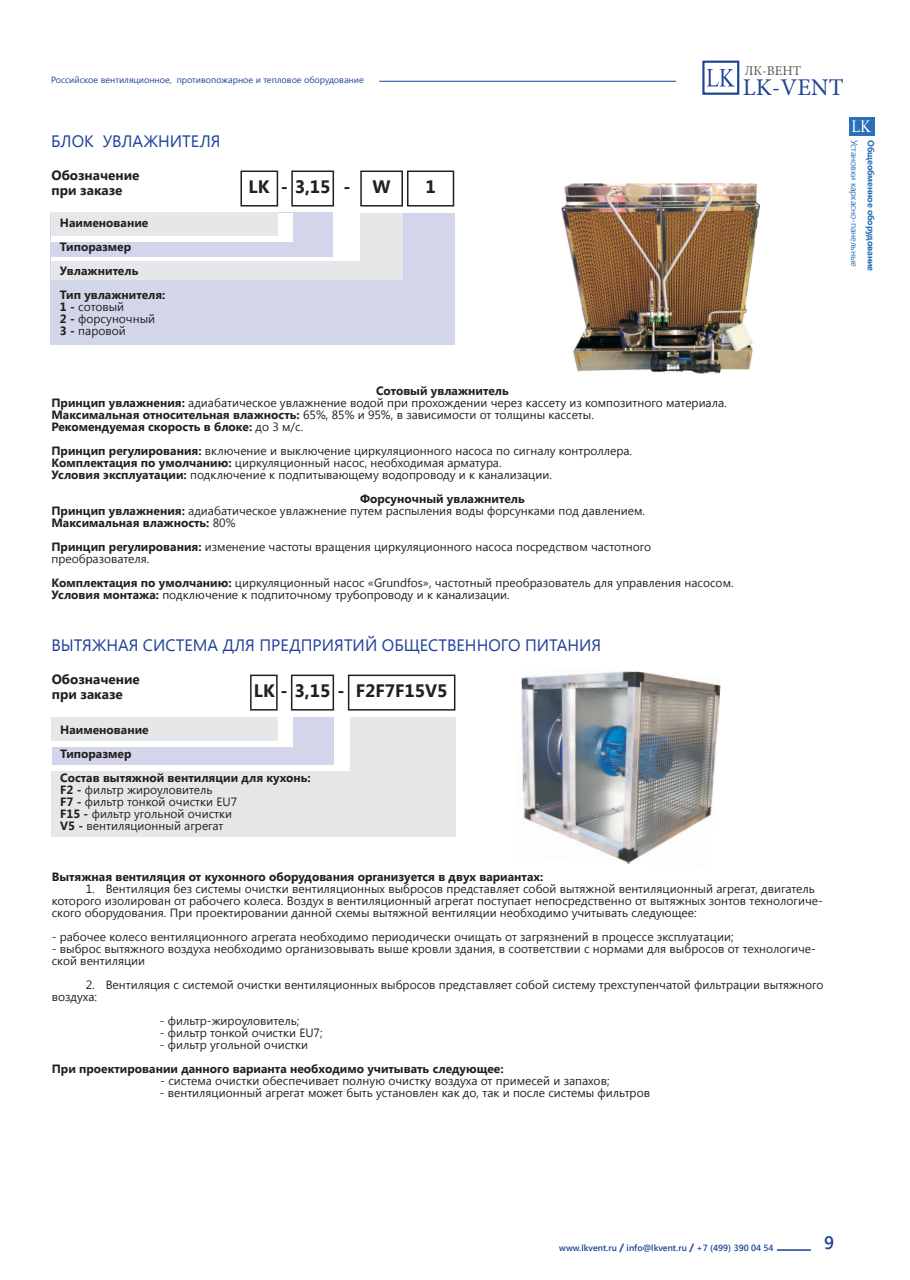
<style>
.page{position:relative;width:910px;height:1280px;background:#fff}
.page>*{position:absolute;margin:0;border:0;box-sizing:border-box;transform-origin:0 0}
.t1{font:24px "Minion Pro";color:#1f4392}
.t2{font:700 18px "Segoe UI";color:#231f20}
.t3{font:600 18px "Segoe UI";color:#20419a}
.t4{font:16.5px "Segoe UI";color:#20419a}
.t5{font:700 13.5px "Segoe UI";color:#231f20}
.t6{font:13.5px "Minion Pro";color:#57585a}
.t7{font:12px/12px "Segoe UI";color:#231f20}
.t8{font:700 12px "Segoe UI";color:#231f20}
.t9{font:9px "Segoe UI";color:#20419a}
.t10{font:600 9px "Segoe UI";color:#20419a}
.t11{font:9px "Segoe UI";letter-spacing:-.02em;color:#2b70b8}
.t12{font:700 9px "Segoe UI";letter-spacing:-.02em;color:#2b70b8}
.s1{font-weight:700}
.s2{font-weight:400}
.s3{font-weight:700;font-size:10.5px}
</style>
<div class="page">
<hr style="left:777px;top:1249px;width:34px;height:2px;background:#20419a">
<div style="left:849px;top:117px;width:25px;height:19px;background:#2b70b8"></div>
<svg style="left:852px;top:120px;width:19px;height:12px"></svg>
<hr style="left:379px;top:81px;width:297px;height:1px;background:#20419a">
<svg style="left:707px;top:69px;width:28px;height:17px"></svg>
<div style="left:702px;top:61px;width:37px;height:34px;border:2px solid #1f4393"></div>
<div style="left:240px;top:171px;width:38px;height:36px;border:2px solid #231f20"></div>
<div style="left:360px;top:171px;width:43px;height:36px;border:2px solid #231f20"></div>
<div style="left:291px;top:171px;width:43px;height:36px;border:2px solid #231f20"></div>
<div style="left:407px;top:171px;width:47px;height:36px;border:2px solid #231f20"></div>
<div style="left:51px;top:213px;width:404px;height:131px;background:#d3d5ea"></div>
<div style="left:51px;top:213px;width:351px;height:67px;background:#e6e7e9"></div>
<div style="left:51px;top:213px;width:308px;height:48px;background:#fff"></div>
<div style="left:51px;top:213px;width:282px;height:44px;background:#d3d5ea"></div>
<div style="left:51px;top:213px;width:241px;height:28px;background:#fff"></div>
<div style="left:51px;top:213px;width:227px;height:23px;background:#e6e7e9"></div>
<img style="left:561px;top:183px;width:198px;height:190px">
<img style="left:521px;top:671px;width:200px;height:193px">
<div style="left:250px;top:675px;width:28px;height:36px;border:2px solid #231f20"></div>
<div style="left:291px;top:675px;width:43px;height:36px;border:2px solid #231f20"></div>
<div style="left:348px;top:675px;width:107px;height:36px;border:2px solid #231f20"></div>
<div style="left:51px;top:717px;width:404px;height:120px;background:#e6e7e9"></div>
<div style="left:51px;top:717px;width:299px;height:53px;background:#fff"></div>
<div style="left:52px;top:717px;width:281px;height:48px;background:#d3d5ea"></div>
<div style="left:51px;top:717px;width:242px;height:29px;background:#fff"></div>
<div style="left:51px;top:717px;width:227px;height:24px;background:#e6e7e9"></div>
<p class="t9" style="left:51px;top:74px;width:314px">Российское вентиляционное, противопожарное и тепловое оборудование</p>
<p class="t4" style="left:51px;top:129px;width:171px">БЛОК УВЛАЖНИТЕЛЯ</p>
<p class="t5" style="left:51px;top:166px;width:90px">Обозначение</p>
<p class="t5" style="left:51px;top:181px;width:73px">при заказе</p>
<p class="t8" style="left:60px;top:215px;width:90px">Наименование</p>
<p class="t8" style="left:60px;top:239px;width:73px">Типоразмер</p>
<p class="t8" style="left:60px;top:263px;width:80px">Увлажнитель</p>
<p class="t8" style="left:60px;top:287px;width:107px">Тип увлажнителя:</p>
<p class="t7" style="left:60px;top:301px;width:66px"><span class="s1">1 -</span> сотовый</p>
<p class="t7" style="left:60px;top:313px;width:97px"><span class="s1">2 -</span> форсуночный</p>
<p class="t7" style="left:60px;top:325px;width:67px"><span class="s1">3 -</span> паровой</p>
<p class="t2" style="left:249px;top:173px;width:22px">LK</p>
<p class="t2" style="left:281px;top:173px;width:51px">- 3,15</p>
<p class="t2" style="left:344px;top:173px;width:9px">-</p>
<p class="t2" style="left:372px;top:173px;width:20px">W</p>
<p class="t2" style="left:425px;top:173px;width:12px">1</p>
<p class="t6" style="left:745px;top:62px;width:58px">ЛК-ВЕНТ</p>
<h1 class="t1" style="left:743px;top:71px;width:102px">LK-VENT</h1>
<p class="t11" style="left:861px;top:140px;width:128px;rotate:90deg">Установки каркасно-панельные</p>
<p class="t12" style="left:877px;top:140px;width:133px;rotate:90deg">Общеобменное оборудование</p>
<p class="t8" style="left:376px;top:382px;width:134px">Сотовый увлажнитель</p>
<p class="t7" style="left:51px;top:396px;width:677px"><span class="s1">Принцип увлажнения:</span> адиабатическое увлажнение водой при прохождении через кассету из композитного материала.</p>
<p class="t7" style="left:51px;top:408px;width:544px"><span class="s1">Максимальная относительная влажность:</span> 65%, 85% и 95%, в зависимости от толщины кассеты.</p>
<p class="t8" style="left:51px;top:418px;width:253px">Рекомендуемая скорость в блоке: <span class="s2">до 3 м/с.</span></p>
<p class="t7" style="left:51px;top:444px;width:582px"><span class="s1">Принцип регулирования:</span> включение и выключение циркуляционного насоса по сигналу контроллера.</p>
<p class="t7" style="left:51px;top:456px;width:452px"><span class="s1">Комплектация по умолчанию:</span> циркуляционный насос, необходимая арматура.</p>
<p class="t7" style="left:51px;top:468px;width:502px"><span class="s1">Условия эксплуатации:</span> подключение к подпитывающему водопроводу и к канализации.</p>
<p class="t8" style="left:360px;top:490px;width:166px">Форсуночный увлажнитель</p>
<p class="t7" style="left:51px;top:504px;width:595px"><span class="s1">Принцип увлажнения:</span> адиабатическое увлажнение путем распыления воды форсунками под давлением.</p>
<p class="t8" style="left:51px;top:514px;width:186px">Максимальная влажность: <span class="s2">80%</span></p>
<p class="t7" style="left:51px;top:540px;width:601px"><span class="s1">Принцип регулирования:</span> изменение частоты вращения циркуляционного насоса посредством частотного</p>
<p class="t7" style="left:51px;top:552px;width:100px">преобразователя.</p>
<p class="t7" style="left:51px;top:576px;width:684px"><span class="s1">Комплектация по умолчанию:</span> циркуляционный насос «Grundfos», частотный преобразователь для управления насосом.</p>
<p class="t7" style="left:51px;top:588px;width:460px"><span class="s1">Условия монтажа:</span> подключение к подпиточному трубопроводу и к канализации.</p>
<p class="t4" style="left:51px;top:633px;width:551px">ВЫТЯЖНАЯ СИСТЕМА ДЛЯ ПРЕДПРИЯТИЙ ОБЩЕСТВЕННОГО ПИТАНИЯ</p>
<p class="t5" style="left:52px;top:670px;width:90px">Обозначение</p>
<p class="t5" style="left:52px;top:685px;width:73px">при заказе</p>
<p class="t8" style="left:60px;top:721px;width:90px">Наименование</p>
<p class="t8" style="left:60px;top:745px;width:73px">Типоразмер</p>
<p class="t8" style="left:60px;top:769px;width:252px">Состав вытяжной вентиляции для кухонь:</p>
<p class="t7" style="left:60px;top:783px;width:154px"><span class="s1">F2 -</span> фильтр жироуловитель</p>
<p class="t7" style="left:60px;top:795px;width:178px"><span class="s1">F7 -</span> фильтр тонкой очистки EU7</p>
<p class="t7" style="left:60px;top:807px;width:173px"><span class="s1">F15 -</span> фильтр угольной очистки</p>
<p class="t7" style="left:60px;top:819px;width:165px"><span class="s1">V5 -</span> вентиляционный агрегат</p>
<p class="t2" style="left:254px;top:677px;width:92px">LK - 3,15 -</p>
<p class="t2" style="left:356px;top:677px;width:93px">F2F7F15V5</p>
<p class="t8" style="left:52px;top:868px;width:493px">Вытяжная вентиляция от кухонного оборудования организуется в двух вариантах:</p>
<p class="t7" style="left:52px;top:882px;width:773px;text-indent:34px">1. Вентиляция без системы очистки вентиляционных выбросов представляет собой вытяжной вентиляционный агрегат, двигатель которого изолирован от рабочего колеса. Воздух в вентиляционный агрегат поступает непосредственно от вытяжных зонтов технологиче&shy;ского оборудования. При проектировании данной схемы вытяжной вентиляции необходимо учитывать следующее:</p>
<p class="t7" style="left:52px;top:930px;width:683px">- рабочее колесо вентиляционного агрегата необходимо периодически очищать от загрязнений в процессе эксплуатации;</p>
<p class="t7" style="left:52px;top:942px;width:766px">- выброс вытяжного воздуха необходимо организовывать выше кровли здания, в соответствии с нормами для выбросов от технологиче&shy;ской вентиляции</p>
<p class="t7" style="left:52px;top:978px;width:773px;text-indent:34px">2. Вентиляция с системой очистки вентиляционных выбросов представляет собой систему трехступенчатой фильтрации вытяжного воздуха:</p>
<p class="t7" style="left:160px;top:1014px;width:141px">- фильтр-жироуловитель;</p>
<p class="t7" style="left:160px;top:1026px;width:164px">- фильтр тонкой очистки EU7;</p>
<p class="t7" style="left:160px;top:1038px;width:150px">- фильтр угольной очистки</p>
<p class="t8" style="left:52px;top:1060px;width:453px">При проектировании данного варианта необходимо учитывать следующее:</p>
<p class="t7" style="left:160px;top:1074px;width:451px">- система очистки обеспечивает полную очистку воздуха от примесей и запахов;</p>
<p class="t7" style="left:160px;top:1086px;width:492px">- вентиляционный агрегат может быть установлен как до, так и после системы фильтров</p>
<p class="t10" style="left:559px;top:1241px;width:216px">www.lkvent.ru <span class="s3">/</span> info@lkvent.ru <span class="s3">/</span> +7 (499) 390 04 54</p>
<h2 class="t3" style="left:824px;top:1230px;width:11px">9</h2>
</div>
